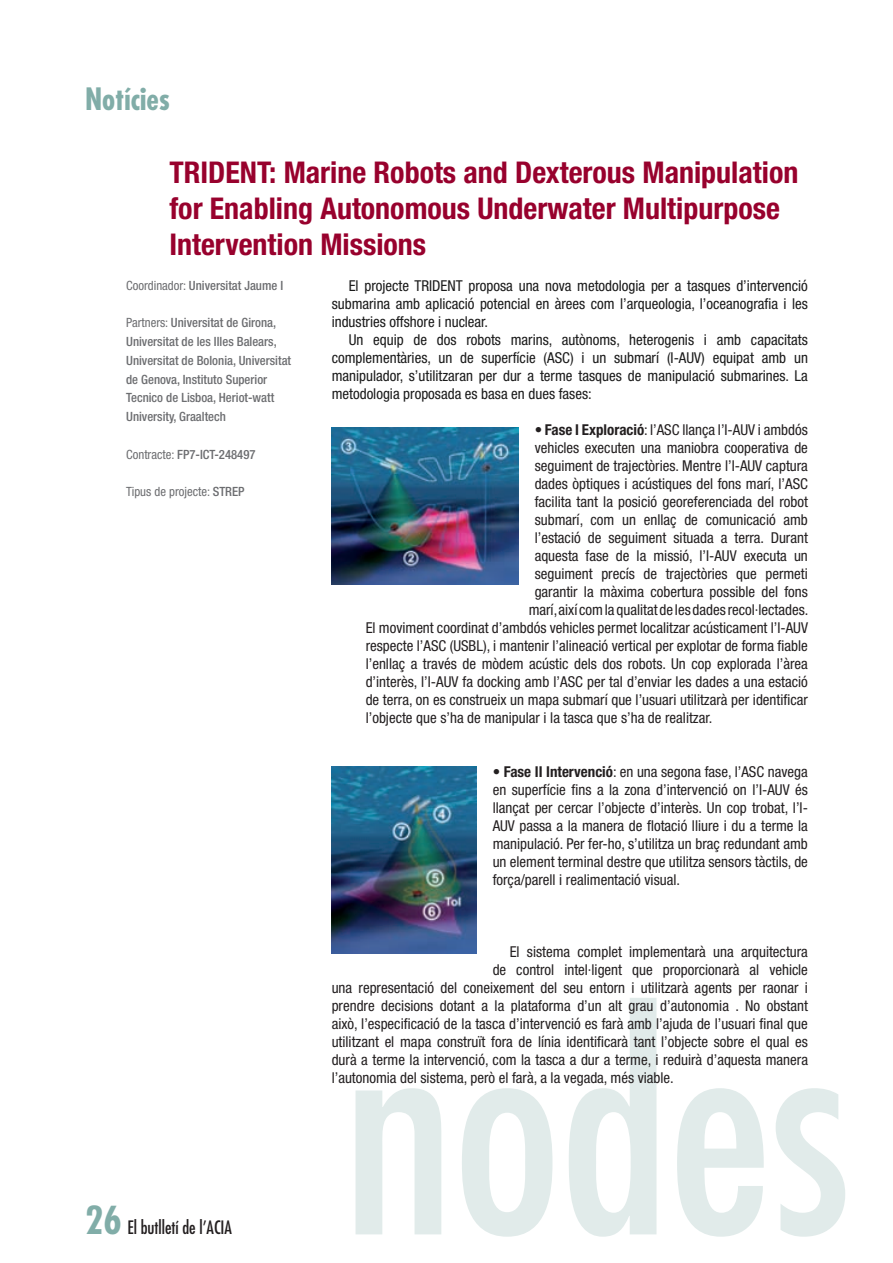
<style>
.page{position:relative;width:893px;height:1263px;background:#fff}
.page>*{position:absolute;margin:0;border:0;box-sizing:border-box;transform-origin:0 0}
.t1{font:condensed 285px "Futura Std";color:#e1ebea}
.t2{font:700 condensed 30px/36px "Helvetica Neue LT Std";color:#98012d}
.t3{font:700 condensed 30px "Futura Std";color:#81ada8}
.t4{font:condensed 18px "Futura Std";color:#231f20}
.t5{font:condensed 15px/18px "Helvetica Neue LT Std";color:#231f20;text-align:justify}
.t6{font:condensed 15px/18px "Helvetica Neue LT Std";color:#1a1a1a;text-align:justify}
.t7{font:500 condensed 12.75px/18.8px "Helvetica Neue LT Std";color:#6c6d70}
.t8{font:condensed 12.75px "Helvetica Neue LT Std";color:#6c6d70}
.s1{font-weight:400}
.s2{font-weight:500}
.s3{font-weight:700}
.s4{font-weight:700;font-size:37.5px;color:#81ada8}
</style>
<div class="page">
<img style="left:332px;top:427px;width:187px;height:158px">
<img style="left:332px;top:766px;width:144px;height:188px">
<h2 class="t3" style="left:85px;top:80px;width:87px">Notícies</h2>
<h2 class="t2" style="left:169px;top:154px;width:630px">TRIDENT: Marine Robots and Dexterous Manipulation for Enabling Autonomous Underwater Multipurpose<br>Intervention Missions</h2>
<p class="t7" style="left:126px;top:276px;width:159px"><span class="s1">Coordinador:</span> Universitat Jaume I</p>
<p class="t7" style="left:126px;top:313px;width:166px"><span class="s1">Partners:</span> Universitat de Girona,<br>Universitat de les Illes Balears,<br>Universitat de Bolonia, Universitat de Genova, Instituto Superior<br>Tecnico de Lisboa, Heriot-watt<br>University, Graaltech</p>
<p class="t7" style="left:126px;top:444px;width:131px"><span class="s1">Contracte:</span> FP7-ICT-248497</p>
<p class="t8" style="left:126px;top:484px;width:120px">Tipus de projecte: <span class="s2">STREP</span></p>
<p class="t6" style="left:332px;top:277px;width:478px;text-indent:17px">El projecte TRIDENT proposa una nova metodologia per a tasques d’intervenció submarina amb aplicació potencial en àrees com l’arqueologia, l’oceanografia i les industries offshore i nuclear.</p>
<p class="t6" style="left:332px;top:331px;width:478px;text-indent:17px">Un equip de dos robots marins, autònoms, heterogenis i amb capacitats complementàries, un de superfície (ASC) i un submarí (I-AUV) equipat amb un manipulador, s’utilitzaran per dur a terme tasques de manipulació submarines. La metodologia proposada es basa en dues fases:</p>
<p class="t5" style="left:535px;top:421px;width:275px">• <span class="s3">Fase I Exploració</span>: l’ASC llança l’I-AUV i ambdós</p>
<p class="t5" style="left:535px;top:439px;width:275px">vehicles executen una maniobra cooperativa de</p>
<p class="t5" style="left:535px;top:457px;width:275px">seguiment de trajectòries. Mentre l’I-AUV captura</p>
<p class="t5" style="left:535px;top:475px;width:275px">dades òptiques i acústiques del fons marí, l’ASC</p>
<p class="t5" style="left:535px;top:493px;width:275px">facilita tant la posició georeferenciada del robot</p>
<p class="t5" style="left:535px;top:511px;width:275px">submarí, com un enllaç de comunicació amb</p>
<p class="t5" style="left:535px;top:529px;width:275px">l’estació de seguiment situada a terra. Durant</p>
<p class="t5" style="left:535px;top:547px;width:275px">aquesta fase de la missió, l’I-AUV executa un</p>
<p class="t5" style="left:535px;top:565px;width:275px">seguiment precís de trajectòries que permeti</p>
<p class="t5" style="left:535px;top:583px;width:275px">garantir la màxima cobertura possible del fons</p>
<p class="t5" style="left:529px;top:601px;width:281px">marí, així com la qualitat de les dades recol·lectades.</p>
<p class="t5" style="left:366px;top:619px;width:444px">El moviment coordinat d’ambdós vehicles permet localitzar acústicament l’I-AUV</p>
<p class="t5" style="left:366px;top:637px;width:444px">respecte l’ASC (USBL), i mantenir l’alineació vertical per explotar de forma fiable</p>
<p class="t5" style="left:366px;top:655px;width:444px">l’enllaç a través de mòdem acústic dels dos robots. Un cop explorada l’àrea</p>
<p class="t5" style="left:366px;top:673px;width:444px">d’interès, l’I-AUV fa docking amb l’ASC per tal d’enviar les dades a una estació</p>
<p class="t5" style="left:366px;top:691px;width:444px">de terra, on es construeix un mapa submarí que l’usuari utilitzarà per identificar</p>
<p class="t5" style="left:366px;top:709px;width:348px">l’objecte que s’ha de manipular i la tasca que s’ha de realitzar.</p>
<p class="t4" style="left:85px;top:1217px;width:149px"><span class="s4">26</span> El butlletí de l’ACIA</p>
<p class="t5" style="left:493px;top:763px;width:317px">• <span class="s3">Fase II Intervenció</span>: en una segona fase, l’ASC navega en superfície fins a la zona d’intervenció on l’I-AUV és llançat per cercar l’objecte d’interès. Un cop trobat, l’I-AUV passa a la manera de flotació lliure i du a terme la manipulació. Per fer-ho, s’utilitza un braç redundant amb un element terminal destre que utilitza sensors tàctils, de força/parell i realimentació visual.</p>
<p class="t5" style="left:510px;top:943px;width:300px">El sistema complet implementarà una arquitectura</p>
<p class="t5" style="left:493px;top:961px;width:317px">de control intel·ligent que proporcionarà al vehicle</p>
<p class="t5" style="left:332px;top:979px;width:478px">una representació del coneixement del seu entorn i utilitzarà agents per raonar i</p>
<p class="t5" style="left:332px;top:997px;width:478px">prendre decisions dotant a la plataforma d’un alt grau d’autonomia . No obstant</p>
<p class="t5" style="left:332px;top:1015px;width:478px">això, l’especificació de la tasca d’intervenció es farà amb l’ajuda de l’usuari final que</p>
<p class="t5" style="left:332px;top:1033px;width:478px">utilitzant el mapa construït fora de línia identificarà tant l’objecte sobre el qual es</p>
<p class="t5" style="left:332px;top:1051px;width:478px">durà a terme la intervenció, com la tasca a dur a terme, i reduirà d’aquesta manera</p>
<p class="t5" style="left:332px;top:1069px;width:344px">l’autonomia del sistema, però el farà, a la vegada, més viable.</p>
<h1 class="t1" style="left:343px;top:958px;width:509px">nodes</h1>
</div>
